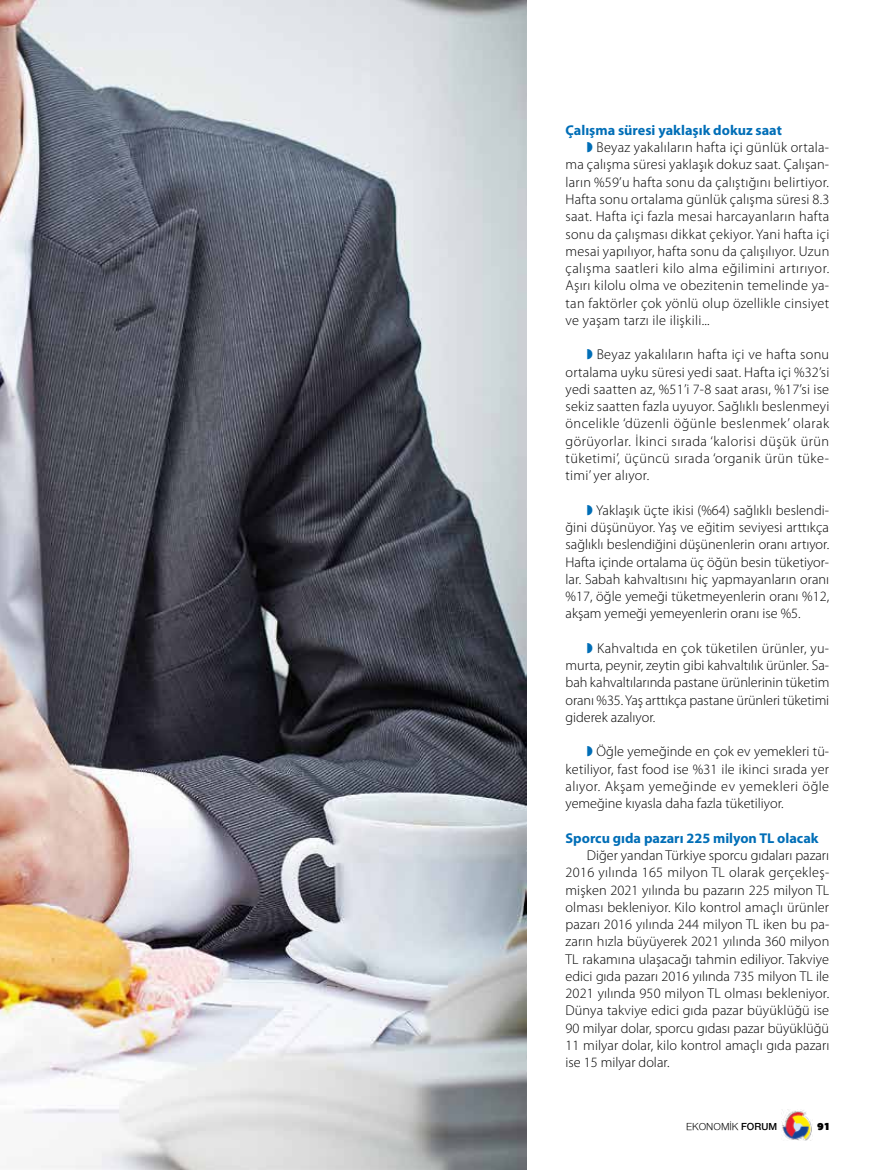
<style>
.page{position:relative;width:893px;height:1170px;background:#fff}
.page>*{position:absolute;margin:0;border:0;box-sizing:border-box;transform-origin:0 0}
.t1{font:300 14.25px/17.2px "Myriad Pro";letter-spacing:.02em;color:#000;text-align:justify}
.t2{font:700 14.25px "Myriad Pro";color:#006eb7}
.t3{font:10.5px "Nimbus Sans Novus";color:#000}
.t4{font:900 10.5px "PF Agora Sans Pro";color:#000}
.s1{color:#006eb7}
.s2{font-weight:600}
</style>
<div class="page">
<img style="left:781px;top:1109px;width:31px;height:31px">
<img style="left:0;top:0;width:526px;height:1169px">
<p class="t2" style="left:566px;top:122px;width:218px">Çalışma süresi yaklaşık dokuz saat</p>
<p class="t1" style="left:587px;top:139px;width:244px"><span class="s1">◗</span> Beyaz yakalıların hafta içi günlük ortala-</p>
<p class="t1" style="left:566px;top:156px;width:265px">ma çalışma süresi yaklaşık dokuz saat. Çalışan-</p>
<p class="t1" style="left:566px;top:173px;width:265px">ların %59’u hafta sonu da çalıştığını belirtiyor.</p>
<p class="t1" style="left:566px;top:191px;width:265px">Hafta sonu ortalama günlük çalışma süresi 8.3</p>
<p class="t1" style="left:566px;top:208px;width:265px">saat. Hafta içi fazla mesai harcayanların hafta</p>
<p class="t1" style="left:566px;top:225px;width:265px">sonu da çalışması dikkat çekiyor. Yani hafta içi</p>
<p class="t1" style="left:566px;top:242px;width:265px">mesai yapılıyor, hafta sonu da çalışılıyor. Uzun</p>
<p class="t1" style="left:566px;top:260px;width:265px">çalışma saatleri kilo alma eğilimini artırıyor.</p>
<p class="t1" style="left:566px;top:277px;width:265px">Aşırı kilolu olma ve obezitenin temelinde ya-</p>
<p class="t1" style="left:566px;top:294px;width:265px">tan faktörler çok yönlü olup özellikle cinsiyet</p>
<p class="t1" style="left:566px;top:312px;width:146px">ve yaşam tarzı ile ilişkili...</p>
<p class="t1" style="left:566px;top:346px;width:265px;text-indent:21px"><span class="s1">◗</span> Beyaz yakalıların hafta içi ve hafta sonu ortalama uyku süresi yedi saat. Hafta içi %32’si yedi saatten az, %51’i 7-8 saat arası, %17’si ise sekiz saatten fazla uyuyor. Sağlıklı beslenmeyi öncelikle ‘düzenli öğünle beslenmek’ olarak görüyorlar. İkinci sırada ‘kalorisi düşük ürün tüketimi’, üçüncü sırada ‘organik ürün tüke&shy;timi’ yer alıyor.</p>
<p class="t1" style="left:566px;top:501px;width:265px;text-indent:21px"><span class="s1">◗</span> Yaklaşık üçte ikisi (%64) sağlıklı beslendi&shy;ğini düşünüyor. Yaş ve eğitim seviyesi arttıkça sağlıklı beslendiğini düşünenlerin oranı artıyor.<br>Hafta içinde ortalama üç öğün besin tüketiyor&shy;lar. Sabah kahvaltısını hiç yapmayanların oranı %17, öğle yemeği tüketmeyenlerin oranı %12, akşam yemeği yemeyenlerin oranı ise %5.</p>
<p class="t1" style="left:566px;top:639px;width:265px;text-indent:21px"><span class="s1">◗</span> Kahvaltıda en çok tüketilen ürünler, yu&shy;murta, peynir, zeytin gibi kahvaltılık ürünler. Sa&shy;bah kahvaltılarında pastane ürünlerinin tüketim oranı %35. Yaş arttıkça pastane ürünleri tüketimi giderek azalıyor.</p>
<p class="t1" style="left:566px;top:743px;width:265px;text-indent:21px"><span class="s1">◗</span> Öğle yemeğinde en çok ev yemekleri tü&shy;ketiliyor, fast food ise %31 ile ikinci sırada yer alıyor. Akşam yemeğinde ev yemekleri öğle yemeğine kıyasla daha fazla tüketiliyor.</p>
<p class="t2" style="left:566px;top:829px;width:255px">Sporcu gıda pazarı 225 milyon TL olacak</p>
<p class="t1" style="left:566px;top:846px;width:265px;text-indent:21px">Diğer yandan Türkiye sporcu gıdaları pazarı 2016 yılında 165 milyon TL olarak gerçekleş&shy;mişken 2021 yılında bu pazarın 225 milyon TL olması bekleniyor. Kilo kontrol amaçlı ürünler pazarı 2016 yılında 244 milyon TL iken bu pa&shy;zarın hızla büyüyerek 2021 yılında 360 milyon TL rakamına ulaşacağı tahmin ediliyor. Takviye edici gıda pazarı 2016 yılında 735 milyon TL ile 2021 yılında 950 milyon TL olması bekleniyor.<br>Dünya takviye edici gıda pazar büyüklüğü ise 90 milyar dolar, sporcu gıdası pazar büyüklüğü 11 milyar dolar, kilo kontrol amaçlı gıda pazarı ise 15 milyar dolar.</p>
<p class="t3" style="left:686px;top:1120px;width:93px">EKONOMİK <span class="s2">FORUM</span></p>
<p class="t4" style="left:817px;top:1119px;width:15px">91</p>
</div>
